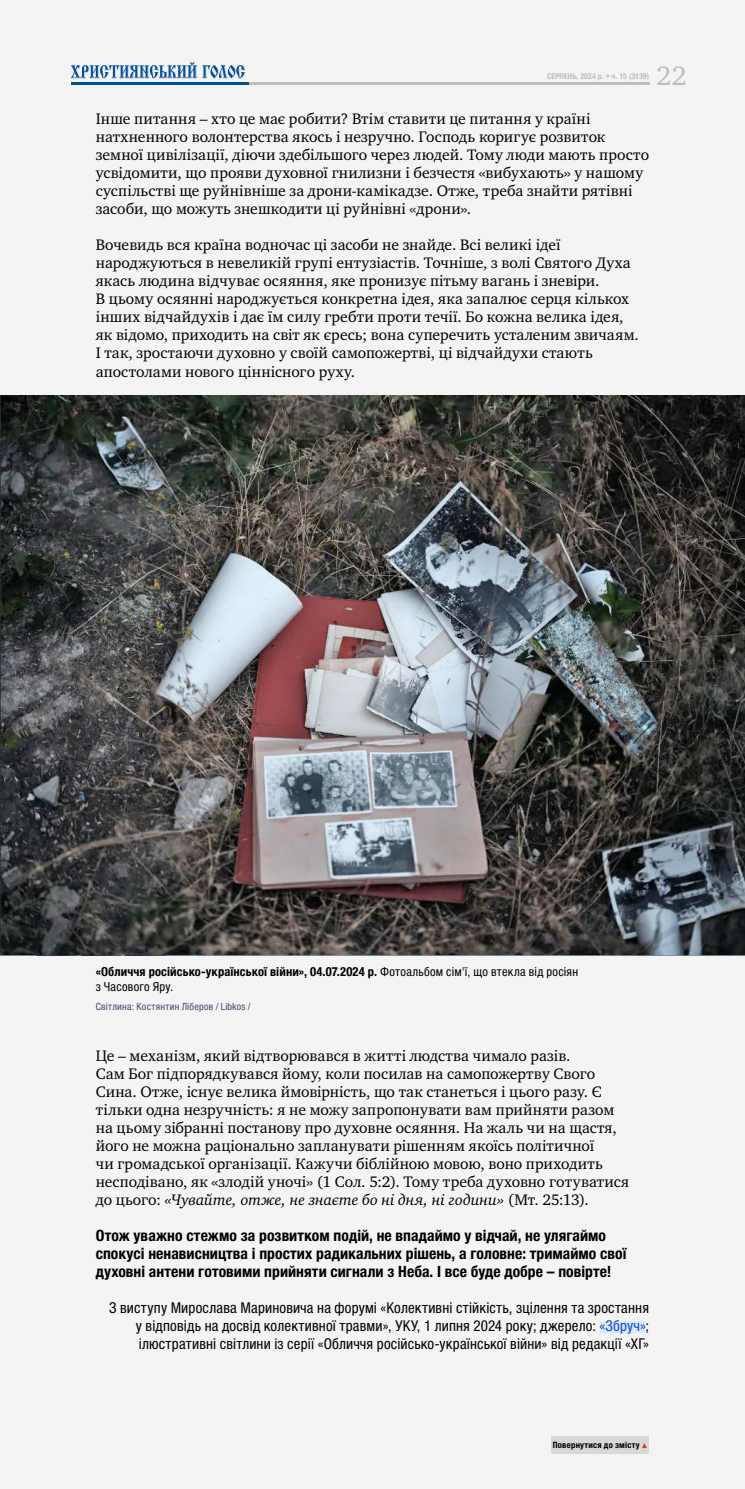
<style>
.page{position:relative;width:745px;height:1489px;background:#fff}
.page>*{position:absolute;margin:0;border:0;box-sizing:border-box;transform-origin:0 0}
.t1{font:27.38px "Charter C";color:#bebebe}
.t2{font:15.62px/18px "Charter C";letter-spacing:.01em;color:#000}
.t3{font:700 condensed 15.62px/18px "Helvetica Neue LTCYR";letter-spacing:.005em;color:#000}
.t4{font:condensed 15px/18px "Helvetica Neue LTCYR";letter-spacing:.01em;color:#000;text-align:justify}
.t5{font:700 condensed 12.5px/15px "Helvetica Neue LTCYR";letter-spacing:.01em;color:#000}
.t6{font:condensed 10px "Helvetica Neue LTCYR";letter-spacing:.025em;color:#3c4969}
.t7{font:700 condensed 8.75px "Helvetica Neue LTCYR";letter-spacing:.03em;color:#000}
.t8{font:700 condensed 8px "Helvetica Neue LTCYR";color:#bebebe}
.s1{font-weight:400}
.s2{font-style:italic}
.s3{color:#004eda}
</style>
<div class="page">
<div style="left:0;top:0;width:744px;height:1488px;background:#f4f4f4"></div>
<hr style="left:71px;top:82px;width:577px;height:3px;background:#bebebe">
<hr style="left:71px;top:82px;width:177px;height:3px;background:#004e9e">
<svg style="left:71px;top:62px;width:174px;height:17px"></svg>
<div style="left:550px;top:1435px;width:98px;height:18px;background:#d8d8d8"></div>
<div style="left:599px;top:1320px;width:46px;height:13px;background:#e0e7f6"></div>
<img style="left:0;top:395px;width:744px;height:560px">
<p class="t8" style="left:547px;top:71px;width:103px">серпень, 2024 р. • ч. 15 (3139)</p>
<p class="t2" style="left:96px;top:110px;width:554px">Інше питання – хто це має робити? Втім ставити це питання у країні натхненного волонтерства якось і незручно. Господь коригує розвиток земної цивілізації, діючи здебільшого через людей. Тому люди мають просто усвідомити, що прояви духовної гнилизни і безчестя «вибухають» у нашому суспільстві ще руйнівніше за дрони-камікадзе. Отже, треба знайти рятівні засоби, що можуть знешкодити ці руйнівні «дрони».</p>
<p class="t2" style="left:96px;top:236px;width:544px">Вочевидь вся країна водночас ці засоби не знайде. Всі великі ідеї народжуються в невеликій групі ентузіастів. Точніше, з волі Святого Духа якась людина відчуває осяяння, яке пронизує пітьму вагань і зневіри.<br>В цьому осяянні народжується конкретна ідея, яка запалює серця кількох інших відчайдухів і дає їм силу гребти проти течії. Бо кожна велика ідея, як відомо, приходить на світ як єресь; вона суперечить усталеним звичаям.<br>І так, зростаючи духовно у своїй самопожертві, ці відчайдухи стають апостолами нового ціннісного руху.</p>
<h1 class="t1" style="left:656px;top:61px;width:32px">22</h1>
<p class="t5" style="left:96px;top:963px;width:483px">«Обличчя російсько-української війни», 04.07.2024 р. <span class="s1">Фотоальбом сім'ї, що втекла від росіян з Часового Яру.</span></p>
<p class="t6" style="left:96px;top:1000px;width:156px">Світлина: Костянтин Ліберов / Libkos /</p>
<p class="t2" style="left:96px;top:1046px;width:534px">Це – механізм, який відтворювався в житті людства чимало разів.<br>Сам Бог підпорядкувався йому, коли посилав на самопожертву Свого Сина. Отже, існує велика ймовірність, що так станеться і цього разу. Є тільки одна незручність: я не можу запропонувати вам прийняти разом на цьому зібранні постанову про духовне осяяння. На жаль чи на щастя, його не можна раціонально запланувати рішенням якоїсь політичної<br>чи громадської організації. Кажучи біблійною мовою, воно приходить несподівано, як «злодій уночі» (1 Сол. 5:2). Тому треба духовно готуватися до цього: <span class="s2">«Чувайте, отже, не знаєте бо ні дня, ні години»</span> (Мт. 25:13).</p>
<p class="t3" style="left:96px;top:1226px;width:532px">Отож уважно стежмо за розвитком подій, не впадаймо у відчай, не улягаймо спокусі ненависництва і простих радикальних рішень, а головне: тримаймо свої духовні антени готовими прийняти сигнали з Неба. І все буде добре – повірте!</p>
<p class="t4" style="left:136px;top:1298px;width:514px;text-indent:-27px">З виступу Мирослава Мариновича на форумі «Колективні стійкість, зцілення та зростання у відповідь на досвід колективної травми», УКУ, 1 липня 2024 року; джерело: <span class="s3">«Збруч»</span>; ілюстративні світлини із серії «Обличчя російсько-української війни» від редакції «ХГ»</p>
<p class="t7" style="left:552px;top:1439px;width:88px">Повернутися до змісту</p>
</div>
